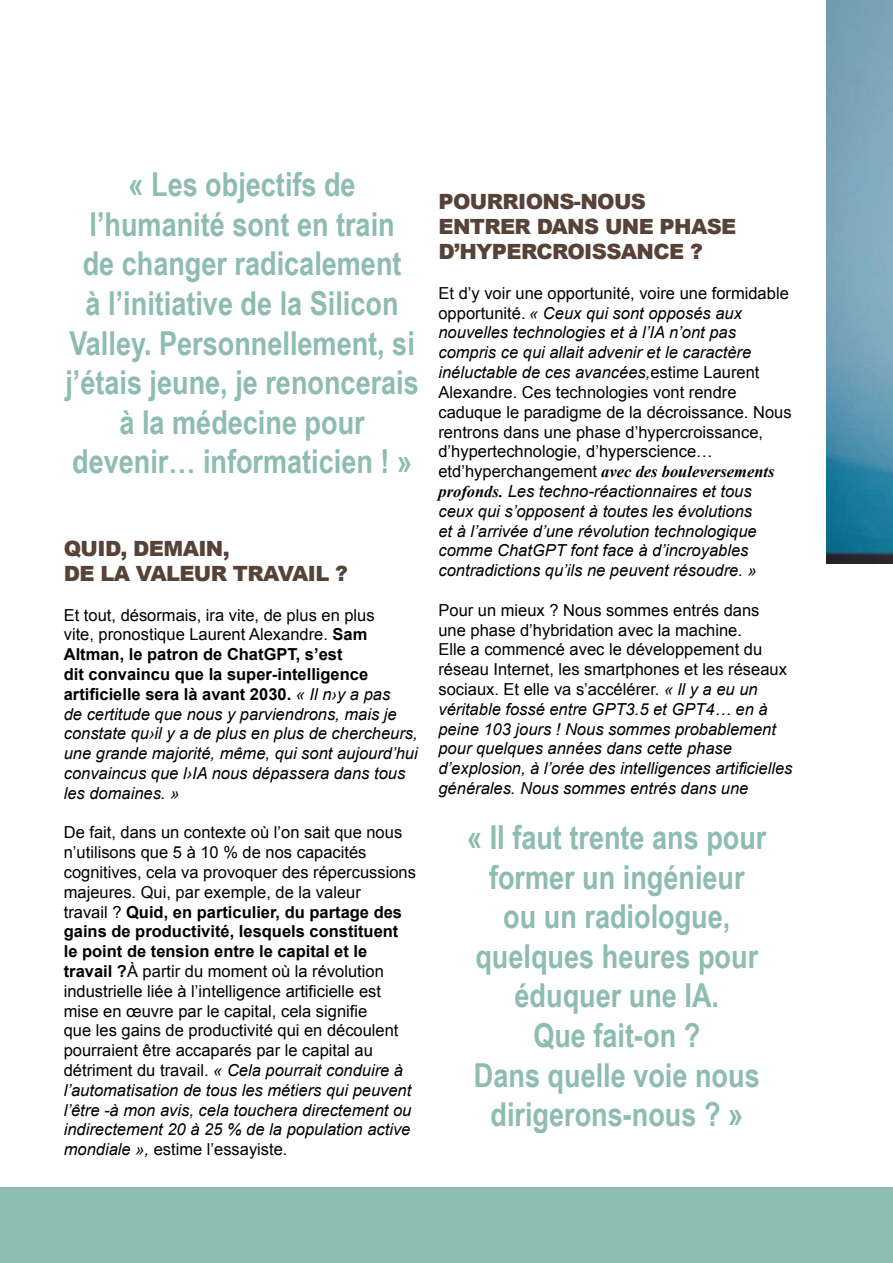
<style>
.page{position:relative;width:893px;height:1263px;background:#fff}
.page>*{position:absolute;margin:0;border:0;box-sizing:border-box;transform-origin:0 0}
.t1{font:700 33px/39.6px "Arial Narrow";color:#8ebcb0;text-align:center}
.t2{font:900 21px/25.2px "Arial";letter-spacing:-.03em;color:#574237}
.t3{font:16.5px/19.8px "Arial";color:#000}
.t4{font:italic 16.5px/19.8px "Arial";color:#000}
.t5{font:italic 700 16.5px "Times New Roman";color:#000}
.s1{font-style:normal}
.s2{font-weight:700;font-style:normal}
.s3{font-weight:700}
.s4{font-style:italic}
.s5{font-family:"Arial";font-weight:400;font-style:normal}
.s6{font-family:"Times New Roman";font-weight:700}
</style>
<div class="page">
<div style="left:0;top:1187px;width:893px;height:76px;background:#8ebcb0"></div>
<img style="left:826px;top:0;width:67px;height:563px">
<h1 class="t1" style="left:65px;top:163px;width:355px">« Les objectifs de l’humanité sont en train<br>de changer radicalement<br>à l’initiative de la Silicon<br>Valley. Personnellement, si j’étais jeune, je renoncerais à la médecine pour devenir… informaticien ! »</h1>
<p class="t2" style="left:64px;top:535px;width:286px">QUID, DEMAIN,<br>DE LA VALEUR TRAVAIL ?</p>
<p class="t4" style="left:64px;top:605px;width:356px"><span class="s1">Et tout, désormais, ira vite, de plus en plus<br>vite, pronostique Laurent Alexandre.</span> <span class="s2">Sam Altman, le patron de ChatGPT, s’est<br>dit convaincu que la super-intelligence artificielle sera là avant 2030.</span> « Il n›y a pas<br>de certitude que nous y parviendrons, mais je constate qu›il y a de plus en plus de chercheurs, une grande majorité, même, qui sont aujourd’hui convaincus que l›IA nous dépassera dans tous les domaines. »</p>
<p class="t3" style="left:64px;top:823px;width:354px">De fait, dans un contexte où l’on sait que nous n’utilisons que 5 à 10 % de nos capacités cognitives, cela va provoquer des répercussions majeures. Qui, par exemple, de la valeur<br>travail ? <span class="s3">Quid, en particulier, du partage des gains de productivité, lesquels constituent le point de tension entre le capital et le travail ?</span>À partir du moment où la révolution industrielle liée à l’intelligence artificielle est mise en œuvre par le capital, cela signifie<br>que les gains de productivité qui en découlent pourraient être accaparés par le capital au détriment du travail. <span class="s4">« Cela pourrait conduire à l’automatisation de tous les métiers qui peuvent l’être -à mon avis, cela touchera directement ou indirectement 20 à 25 % de la population active mondiale »,</span> estime l’essayiste.</p>
<p class="t2" style="left:438px;top:188px;width:299px">POURRIONS-NOUS<br>ENTRER DANS UNE PHASE<br>D’HYPERCROISSANCE ?</p>
<p class="t3" style="left:438px;top:283px;width:355px">Et d’y voir une opportunité, voire une formidable opportunité. <span class="s4">« Ceux qui sont opposés aux nouvelles technologies et à l’IA n’ont pas compris ce qui allait advenir et le caractère inéluctable de ces avancées,</span>estime Laurent Alexandre. Ces technologies vont rendre caduque le paradigme de la décroissance. Nous rentrons dans une phase d’hypercroissance, d’hypertechnologie, d’hyperscience…</p>
<p class="t5" style="left:438px;top:460px;width:338px"><span class="s5">etd’hyperchangement</span> avec des bouleversements</p>
<p class="t4" style="left:438px;top:481px;width:320px"><span class="s6">profonds.</span> Les techno-réactionnaires et tous ceux qui s’opposent à toutes les évolutions et à l’arrivée d’une révolution technologique comme ChatGPT font face à d’incroyables contradictions qu’ils ne peuvent résoudre. »</p>
<p class="t4" style="left:438px;top:600px;width:355px"><span class="s1">Pour un mieux ? Nous sommes entrés dans<br>une phase d’hybridation avec la machine.<br>Elle a commencé avec le développement du réseau Internet, les smartphones et les réseaux sociaux. Et elle va s’accélérer.</span> « ll y a eu un véritable fossé entre GPT3.5 et GPT4… en à peine 103 jours ! Nous sommes probablement pour quelques années dans cette phase d’explosion, à l’orée des intelligences artificielles générales. Nous sommes entrés dans une</p>
<h1 class="t1" style="left:467px;top:816px;width:301px">« Il faut trente ans pour former un ingénieur<br>ou un radiologue, quelques heures pour éduquer une IA.<br>Que fait-on ?<br>Dans quelle voie nous dirigerons-nous ? »</h1>
</div>
